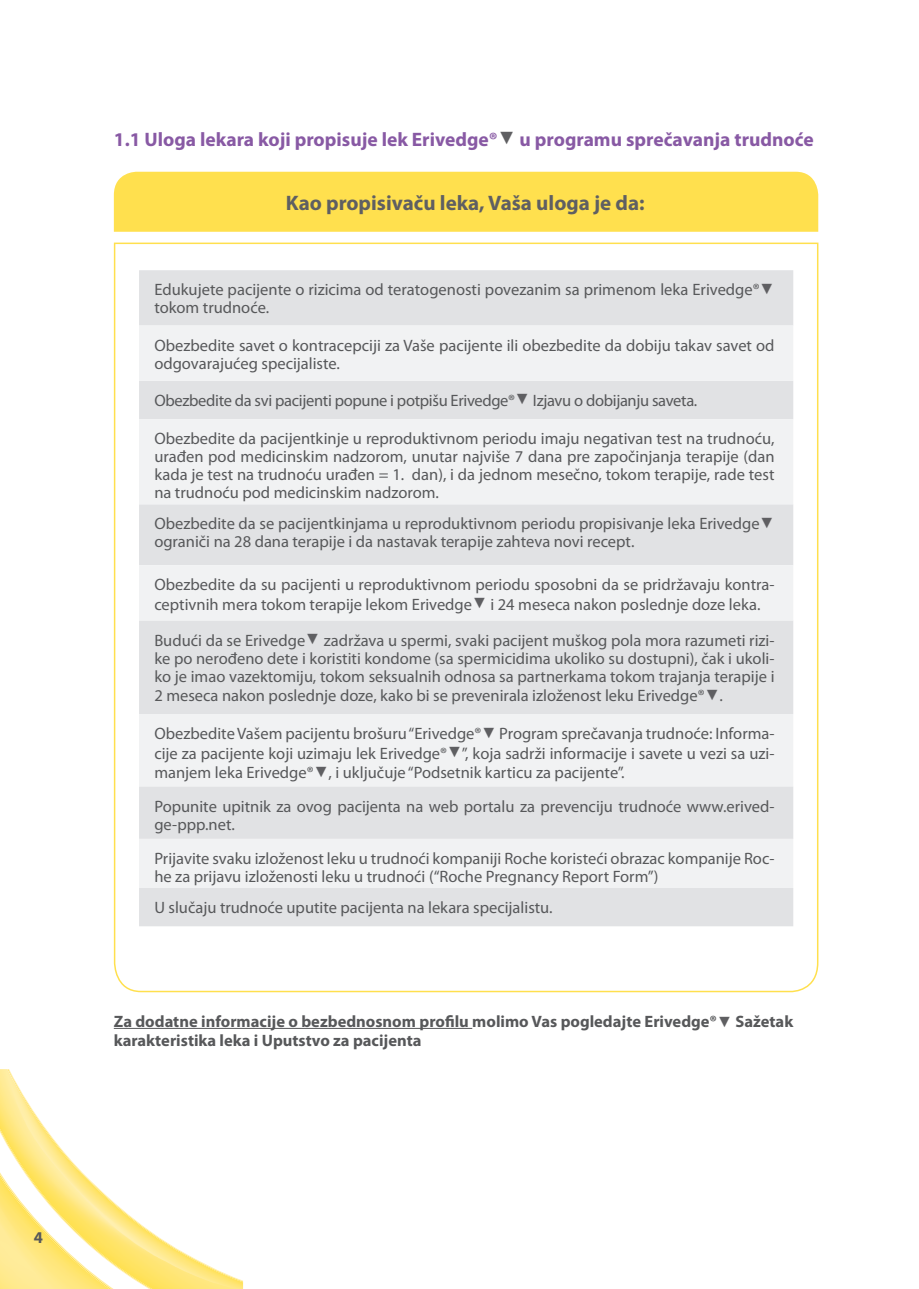
<style>
.page{position:relative;width:919px;height:1289px;background:#fff}
.page>*{position:absolute;margin:0;border:0;box-sizing:border-box;transform-origin:0 0}
.t1{font:700 21px "Myriad Pro";color:#5f5f62}
.t2{font:700 19.5px "Myriad Pro";color:#8859a4}
.t3{font:16.5px/18px "Myriad Pro";color:#57585a}
.t4{font:700 16.5px/18.8px "Myriad Pro";color:#57585a}
.t5{font:16.5px "Myriad Pro";letter-spacing:-.02em;color:#57585a}
.s1{font-family:"Arial";font-weight:400;font-size:18px;color:#5f5f62}
.s2{font-family:"Arial";font-size:15px;color:#5f5f62}
.s3{font-family:"Arial";font-weight:400;font-size:15px;color:#5f5f62}
</style>
<div class="page">
<svg style="left:0;top:1069px;width:243px;height:219px"></svg>
<div style="left:114px;top:172px;width:704px;height:60px;background:#ffe04e"></div>
<svg style="left:113px;top:242px;width:706px;height:751px"></svg>
<hr style="left:114px;top:1027px;width:358px;height:1px;background:#57585a">
<div style="left:139px;top:270px;width:654px;height:656px;background:#e1e2e4"></div>
<svg style="left:139px;top:325px;width:654px;height:563px;fill:#f1f2f3"></svg>
<p class="t2" style="left:114px;top:131px;width:701px">1.1 Uloga lekara koji propisuje lek Erivedge®<span class="s1">▼</span> u programu sprečavanja trudnoće</p>
<p class="t1" style="left:286px;top:194px;width:360px">Kao propisivaču leka, Vaša uloga je da:</p>
<p class="t3" style="left:154px;top:282px;width:621px">Edukujete pacijente o rizicima od teratogenosti povezanim sa primenom leka Erivedge®<span class="s2">▼ </span>tokom trudnoće.</p>
<p class="t3" style="left:154px;top:337px;width:621px">Obezbedite savet o kontracepciji za Vaše pacijente ili obezbedite da dobiju takav savet od odgovarajućeg specijaliste.</p>
<p class="t5" style="left:154px;top:394px;width:544px">Obezbedite da svi pacijenti popune i potpišu Erivedge®<span class="s2">▼</span> Izjavu o dobijanju saveta.</p>
<p class="t3" style="left:154px;top:431px;width:621px;text-align:justify">Obezbedite da pacijentkinje u reproduktivnom periodu imaju negativan test na trudnoću, urađen pod medicinskim nadzorom, unutar najviše 7 dana pre započinjanja terapije (dan kada je test na trudnoću urađen = 1. dan), i da jednom mesečno, tokom terapije, rade test na trudnoću pod medicinskim nadzorom.</p>
<p class="t3" style="left:154px;top:516px;width:621px">Obezbedite da se pacijentkinjama u reproduktivnom periodu propisivanje leka Erivedge<span class="s2">▼ </span>ograniči na 28 dana terapije i da nastavak terapije zahteva novi recept.</p>
<p class="t3" style="left:154px;top:576px;width:621px;line-height:19.5px">Obezbedite da su pacijenti u reproduktivnom periodu sposobni da se pridržavaju kontra&shy;ceptivnih mera tokom terapije lekom Erivedge<span class="s2">▼</span> i 24 meseca nakon poslednje doze leka.</p>
<p class="t3" style="left:154px;top:632px;width:621px;text-align:justify">Budući da se Erivedge<span class="s2">▼</span> zadržava u spermi, svaki pacijent muškog pola mora razumeti rizi&shy;ke po nerođeno dete i koristiti kondome (sa spermicidima ukoliko su dostupni), čak i ukoli&shy;ko je imao vazektomiju, tokom seksualnih odnosa sa partnerkama tokom trajanja terapije i</p>
<p class="t3" style="left:154px;top:688px;width:570px">2 meseca nakon poslednje doze, kako bi se prevenirala izloženost leku Erivedge®<span class="s2">▼</span>.</p>
<p class="t3" style="left:154px;top:725px;width:621px;line-height:19.5px;text-align:justify">Obezbedite Vašem pacijentu brošuru “Erivedge®<span class="s2">▼</span> Program sprečavanja trudnoće: Informa&shy;cije za pacijente koji uzimaju lek Erivedge®<span class="s2">▼</span>”, koja sadrži informacije i savete u vezi sa uzi&shy;manjem leka Erivedge®<span class="s2">▼</span>, i uključuje “Podsetnik karticu za pacijente”.</p>
<p class="t3" style="left:154px;top:798px;width:621px">Popunite upitnik za ovog pacijenta na web portalu za prevenciju trudnoće www.erived&shy;ge-ppp.net.</p>
<p class="t3" style="left:154px;top:850px;width:621px">Prijavite svaku izloženost leku u trudnoći kompaniji Roche koristeći obrazac kompanije Roc&shy;he za prijavu izloženosti leku u trudnoći (“Roche Pregnancy Report Form”)</p>
<p class="t3" style="left:154px;top:899px;width:400px">U slučaju trudnoće uputite pacijenta na lekara specijalistu.</p>
<p class="t4" style="left:114px;top:1013px;width:681px">Za dodatne informacije o bezbednosnom profilu molimo Vas pogledajte Erivedge®<span class="s3">▼</span> Sažetak karakteristika leka i Uputstvo za pacijenta</p>
<p class="t4" style="left:34px;top:1229px;width:11px">4</p>
</div>
